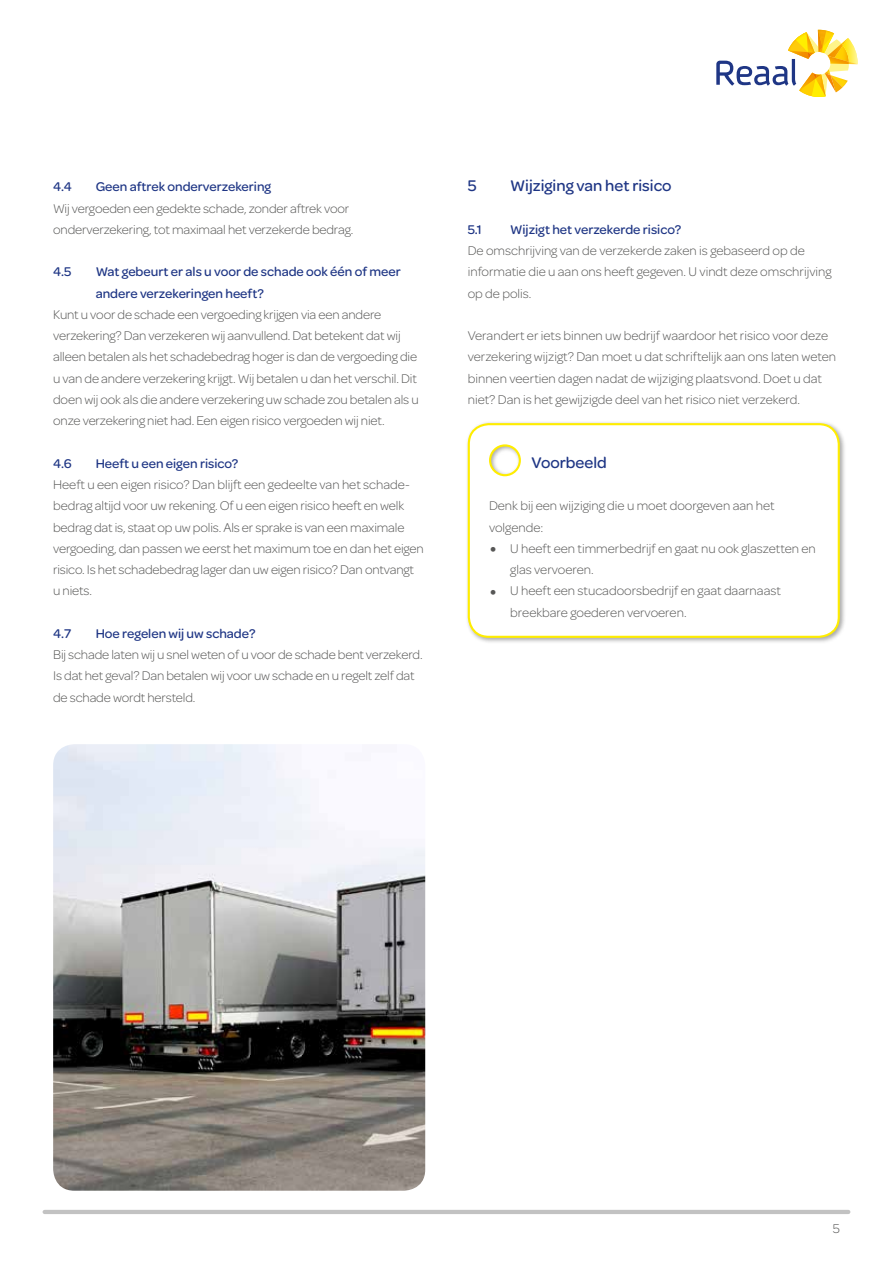
<style>
.page{position:relative;width:893px;height:1263px;background:#fff}
.page>*{position:absolute;margin:0;border:0;box-sizing:border-box;transform-origin:0 0}
.t1{font:500 16.5px "Omnes";color:#1f3685}
.t2{font:300 13.5px/21.3px "Omnes";letter-spacing:-.01em;color:#575756}
.t3{font:500 13.5px/21.3px "Omnes";color:#1f3685}
.s1{font-size:27px}
</style>
<div class="page">
<svg style="left:716px;top:29px;width:142px;height:68px"></svg>
<img style="left:818px;top:30px;width:4px;height:22px">
<img style="left:825px;top:73px;width:11px;height:19px">
<div style="left:465px;top:420px;width:381px;height:225px;background:#000;opacity:.35"></div>
<svg style="left:467px;top:422px;width:374px;height:217px"></svg>
<hr style="left:45px;top:1210px;width:803px;height:4px;background:#c2c2c2">
<img style="left:53px;top:744px;width:372px;height:447px">
<p class="t3" style="left:53px;top:175px;width:20px">4.4</p>
<p class="t3" style="left:96px;top:175px;width:177px">Geen aftrek onderverzekering</p>
<p class="t2" style="left:53px;top:197px;width:302px">Wij vergoeden een gedekte schade, zonder aftrek voor onderverzekering, tot maximaal het verzekerde bedrag.</p>
<p class="t3" style="left:53px;top:261px;width:20px">4.5</p>
<p class="t3" style="left:96px;top:261px;width:307px">Wat gebeurt er als u voor de schade ook één of meer andere verzekeringen heeft?</p>
<p class="t2" style="left:53px;top:303px;width:367px">Kunt u voor de schade een vergoeding krijgen via een andere verzekering? Dan verzekeren wij aanvullend. Dat betekent dat wij alleen betalen als het schadebedrag hoger is dan de vergoeding die u van de andere verzekering krijgt. Wij betalen u dan het verschil. Dit doen wij ook als die andere verzekering uw schade zou betalen als u onze verzekering niet had. Een eigen risico vergoeden wij niet.</p>
<p class="t3" style="left:53px;top:452px;width:20px">4.6</p>
<p class="t3" style="left:96px;top:452px;width:144px">Heeft u een eigen risico?</p>
<p class="t2" style="left:53px;top:474px;width:372px">Heeft u een eigen risico? Dan blijft een gedeelte van het schade&shy;bedrag altijd voor uw rekening. Of u een eigen risico heeft en welk bedrag dat is, staat op uw polis. Als er sprake is van een maximale vergoeding, dan passen we eerst het maximum toe en dan het eigen risico. Is het schadebedrag lager dan uw eigen risico? Dan ontvangt u niets.</p>
<p class="t3" style="left:53px;top:622px;width:20px">4.7</p>
<p class="t3" style="left:96px;top:622px;width:161px">Hoe regelen wij uw schade?</p>
<p class="t2" style="left:53px;top:644px;width:371px">Bij schade laten wij u snel weten of u voor de schade bent verzekerd.<br>Is dat het geval? Dan betalen wij voor uw schade en u regelt zelf dat de schade wordt hersteld.</p>
<p class="t1" style="left:468px;top:174px;width:10px">5</p>
<p class="t1" style="left:510px;top:174px;width:163px">Wijziging van het risico</p>
<p class="t3" style="left:468px;top:218px;width:16px">5.1</p>
<p class="t3" style="left:510px;top:218px;width:172px">Wijzigt het verzekerde risico?</p>
<p class="t2" style="left:468px;top:240px;width:365px">De omschrijving van de verzekerde zaken is gebaseerd op de informatie die u aan ons heeft gegeven. U vindt deze omschrijving op de polis.</p>
<p class="t2" style="left:468px;top:325px;width:370px">Verandert er iets binnen uw bedrijf waardoor het risico voor deze verzekering wijzigt? Dan moet u dat schriftelijk aan ons laten weten binnen veertien dagen nadat de wijziging plaatsvond. Doet u dat niet? Dan is het gewijzigde deel van het risico niet verzekerd.</p>
<p class="t1" style="left:531px;top:451px;width:77px">Voorbeeld</p>
<p class="t2" style="left:489px;top:495px;width:287px">Denk bij een wijziging die u moet doorgeven aan het volgende:</p>
<p class="t2" style="left:510px;top:537px;width:307px;text-indent:-21px"><span class="s1">•</span> U heeft een timmerbedrijf en gaat nu ook glaszetten en glas vervoeren.</p>
<p class="t2" style="left:510px;top:580px;width:272px;text-indent:-21px"><span class="s1">•</span> U heeft een stucadoorsbedrijf en gaat daarnaast breekbare goederen vervoeren.</p>
<p class="t2" style="left:833px;top:1218px;width:9px">5</p>
</div>
